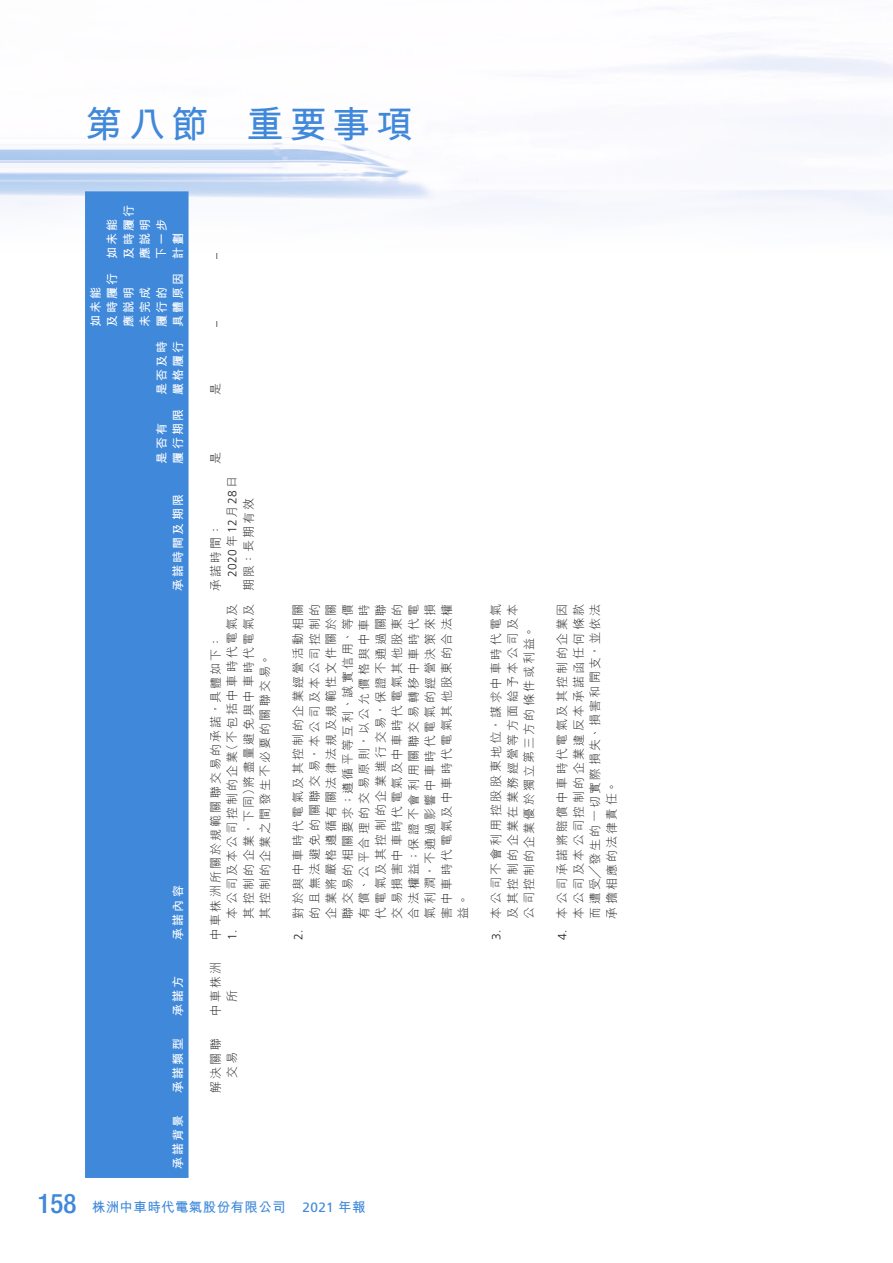
<style>
.page{position:relative;width:893px;height:1263px;background:#fff}
.page>*{position:absolute;margin:0;border:0;box-sizing:border-box;transform-origin:0 0}
.t1{font:700 37.5px "M Hei HK";letter-spacing:.15em;color:#3f88da}
.t2{font:700 13.5px "M Hei HK";letter-spacing:.03em;color:#3f88da}
._50_Table_Body{font:300 12px/16.5px "M Hei HK";letter-spacing:.19em;color:#231f20;text-align:justify}
._50_Table_Body-2{font:700 12px/16.5px "M Hei HK";letter-spacing:.18em;color:#fff}
._50_Table_Body-3{font:300 12px "Frutiger LT Std";color:#231f20}
.s1{font-family:"Frutiger LT Std"}
.s2{font-family:"Helvetica Neue LT Std";font-weight:500;font-stretch:condensed;font-size:27px}
.s3{font-family:"Frutiger LT Std";font-weight:400}
</style>
<div class="page">
<img style="left:0;top:48px;width:893px;height:167px">
<div style="left:85px;top:191px;width:104px;height:987px;background:#3f88da"></div>
<h1 class="t1" style="left:85px;top:97px;width:330px">第八節 重要事項</h1>
<p class="_50_Table_Body-2" style="left:119px;top:259px;width:56px;rotate:-90deg">及時履行應說明</p>
<p class="_50_Table_Body-2" style="left:103px;top:259px;width:42px;rotate:-90deg">如未能</p>
<p class="_50_Table_Body-2" style="left:152px;top:259px;width:42px;rotate:-90deg">下一步</p>
<p class="_50_Table_Body-2" style="left:169px;top:259px;width:28px;rotate:-90deg">計劃</p>
<p class="_50_Table_Body-2" style="left:103px;top:327px;width:56px;rotate:-90deg">及時履行應說明</p>
<p class="_50_Table_Body-2" style="left:169px;top:327px;width:56px;rotate:-90deg">具體原因</p>
<p class="_50_Table_Body-2" style="left:86px;top:327px;width:42px;rotate:-90deg">如未能</p>
<p class="_50_Table_Body-2" style="left:136px;top:327px;width:42px;rotate:-90deg">未完成</p>
<p class="_50_Table_Body-2" style="left:152px;top:327px;width:42px;rotate:-90deg">履行的</p>
<p class="_50_Table_Body-2" style="left:152px;top:395px;width:56px;rotate:-90deg">是否及時</p>
<p class="_50_Table_Body-2" style="left:169px;top:395px;width:56px;rotate:-90deg">嚴格履行</p>
<p class="_50_Table_Body-2" style="left:169px;top:463px;width:56px;rotate:-90deg">履行期限</p>
<p class="_50_Table_Body-2" style="left:152px;top:463px;width:42px;rotate:-90deg">是否有</p>
<p class="_50_Table_Body-2" style="left:169px;top:591px;width:98px;rotate:-90deg">承諾時間及期限</p>
<p class="_50_Table_Body-2" style="left:169px;top:940px;width:56px;rotate:-90deg">承諾內容</p>
<p class="_50_Table_Body-2" style="left:169px;top:1016px;width:42px;rotate:-90deg">承諾方</p>
<p class="_50_Table_Body-2" style="left:169px;top:1093px;width:56px;rotate:-90deg">承諾類型</p>
<p class="_50_Table_Body-2" style="left:169px;top:1169px;width:56px;rotate:-90deg">承諾背景</p>
<p class="_50_Table_Body-3" style="left:209px;top:259px;width:7px;rotate:-90deg">–</p>
<p class="_50_Table_Body-3" style="left:209px;top:327px;width:7px;rotate:-90deg">–</p>
<p class="_50_Table_Body" style="left:207px;top:395px;width:13px;rotate:-90deg">是</p>
<p class="_50_Table_Body" style="left:207px;top:463px;width:13px;rotate:-90deg">是</p>
<p class="_50_Table_Body" style="left:207px;top:577px;width:102px;text-indent:-14px;rotate:-90deg">承諾時間：<br><span class="s1">2020</span>年<span class="s1">12</span>月<span class="s1">28</span>日</p>
<p class="_50_Table_Body" style="left:240px;top:591px;width:95px;rotate:-90deg">期限：長期有效</p>
<p class="_50_Table_Body" style="left:224px;top:918px;width:316px;text-indent:-21px;rotate:-90deg"><span class="s1">1.</span> 本公司及本公司控制的企業（不包括中車時代電氣及其控制的企業，下同）將盡量避免與中車時代電氣及其控制的企業之間發生不必要的關聯交易。</p>
<p class="_50_Table_Body" style="left:290px;top:918px;width:316px;text-indent:-21px;rotate:-90deg"><span class="s1">2.</span> 對於與中車時代電氣及其控制的企業經營活動相關的且無法避免的關聯交易，本公司及本公司控制的企業將嚴格遵循有關法律法規及規範性文件關於關聯交易的相關要求；遵循平等互利、誠實信用、等價有償、公平合理的交易原則，以公允價格與中車時代電氣及其控制的企業進行交易，保證不通過關聯交易損害中車時代電氣及中車時代電氣其他股東的合法權益；保證不會利用關聯交易轉移中車時代電氣利潤，不通過影響中車時代電氣的經營決策來損害中車時代電氣及中車時代電氣其他股東的合法權益。</p>
<p class="_50_Table_Body" style="left:488px;top:918px;width:316px;text-indent:-21px;rotate:-90deg"><span class="s1">3.</span> 本公司不會利用控股股東地位，謀求中車時代電氣及其控制的企業在業務經營等方面給予本公司及本公司控制的企業優於獨立第三方的條件或利益。</p>
<p class="_50_Table_Body" style="left:554px;top:918px;width:316px;text-indent:-21px;rotate:-90deg"><span class="s1">4.</span> 本公司承諾將賠償中車時代電氣及其控制的企業因本公司及本公司控制的企業違反本承諾函任何條款而遭受╱發生的一切實際損失、損害和開支，並依法承擔相應的法律責任。</p>
<p class="_50_Table_Body" style="left:207px;top:940px;width:305px;rotate:-90deg">中車株洲所關於規範關聯交易的承諾，具體如下：</p>
<p class="_50_Table_Body" style="left:207px;top:1002px;width:41px;text-indent:-14px;rotate:-90deg">中車株洲所</p>
<p class="_50_Table_Body" style="left:207px;top:1093px;width:56px;text-align:center;rotate:-90deg">解決關聯交易</p>
<p class="t2" style="left:38px;top:1197px;width:329px"><span class="s2">158</span> 株洲中車時代電氣股份有限公司 <span class="s3">2021</span> 年報</p>
</div>
